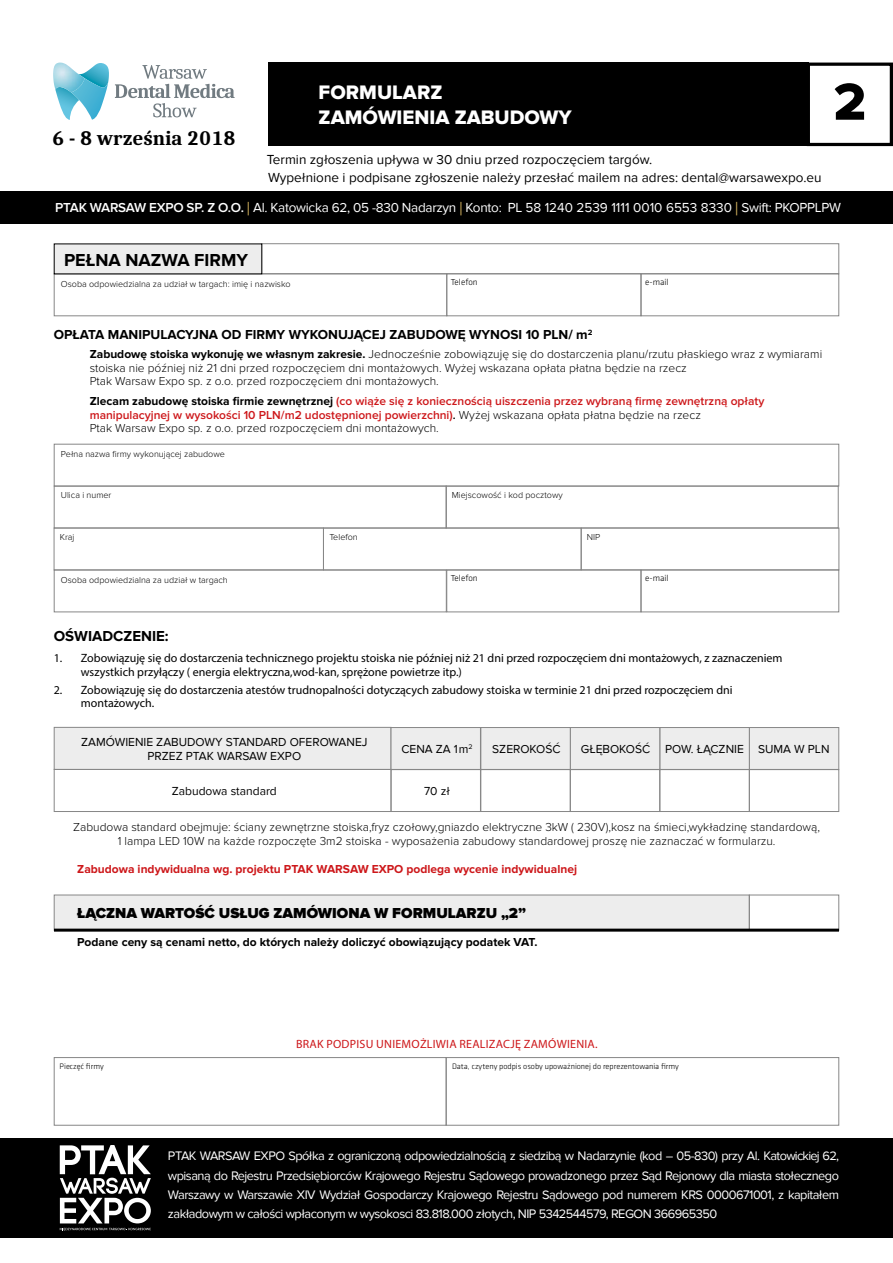
<style>
.page{position:relative;width:893px;height:1263px;background:#fff}
.page>*{position:absolute;margin:0;border:0;box-sizing:border-box;transform-origin:0 0}
.t1{font:54px "Proxima Nova Extrabld";color:#000}
.t2{font:700 20.55px "Caladea";color:#000}
.t3{font:20.25px/24.3px "Proxima Nova Extrabld";color:#fff}
.t4{font:700 18px "Proxima Nova";color:#000}
.t5{font:900 15px "Proxima Nova";color:#000}
.t6{font:700 15px "Proxima Nova";color:#000}
.t7{font:13.5px/18.1px "Proxima Nova";color:#000}
.t8{font:13.5px "Proxima Nova";letter-spacing:-.02em;color:#fff}
.t9{font:700 13.5px "Proxima Nova";color:#000}
.t10{font:12.75px/19.2px "Proxima Nova";letter-spacing:-.04em;color:#fff;text-align:justify}
.t11{font:300 12px/13.5px "Proxima Nova";color:#000}
.t12{font:12px/13.5px "Myriad Pro";color:#000}
.t13{font:600 12px/13.5px "Proxima Nova";color:#cd171a}
.t14{font:12px/13.5px "Proxima Nova";color:#000;text-align:center}
.t15{font:700 12px "Proxima Nova";color:#cd171a}
.t16{font:700 12px "Proxima Nova";color:#000}
.t17{font:12px "Myriad Pro";letter-spacing:.02em;color:#cd171a}
.t18{font:300 9px "Proxima Nova";color:#000}
.t19{font:300 9px "Klavika";color:#000}
.t20{font:300 8.25px "Klavika";color:#000}
.s1{font-weight:600}
.s2{font-family:"Myriad Pro";color:#dcb961}
.s3{font-weight:700}
.s4{font-weight:700;color:#000}
.s5{color:#000}
.s6{font-weight:300;color:#000}
</style>
<div class="page">
<div style="left:0;top:191px;width:893px;height:32px;background:#000"></div>
<div style="left:0;top:1138px;width:893px;height:99px;background:#000"></div>
<div style="left:54px;top:1057px;width:392px;height:68px;border:1px solid #878787"></div>
<div style="left:446px;top:1057px;width:393px;height:68px;border:1px solid #878787"></div>
<svg style="left:115px;top:65px;width:120px;height:52px"></svg>
<svg style="left:56px;top:63px;width:53px;height:57px"></svg>
<img style="left:53px;top:63px;width:32px;height:29px">
<svg style="left:60px;top:1145px;width:91px;height:86px"></svg>
<div style="left:807px;top:63px;width:86px;height:83px;border:3px solid #000"></div>
<div style="left:268px;top:63px;width:540px;height:83px;background:#000"></div>
<div style="left:261px;top:244px;width:578px;height:30px;border:1px solid #878787"></div>
<div style="left:54px;top:274px;width:393px;height:42px;border:1px solid #878787"></div>
<div style="left:54px;top:444px;width:785px;height:42px;border:1px solid #878787"></div>
<div style="left:447px;top:274px;width:194px;height:42px;border:1px solid #878787"></div>
<div style="left:641px;top:274px;width:198px;height:42px;border:1px solid #878787"></div>
<div style="left:54px;top:244px;width:208px;height:30px;background:#ededed"></div>
<div style="left:54px;top:486px;width:393px;height:42px;border:1px solid #878787"></div>
<div style="left:323px;top:528px;width:258px;height:42px;border:1px solid #878787"></div>
<div style="left:54px;top:570px;width:392px;height:42px;border:1px solid #878787"></div>
<div style="left:446px;top:486px;width:392px;height:42px;border:1px solid #878787"></div>
<div style="left:581px;top:528px;width:258px;height:42px;border:1px solid #878787"></div>
<div style="left:54px;top:528px;width:270px;height:42px;border:1px solid #878787"></div>
<div style="left:447px;top:570px;width:194px;height:42px;border:1px solid #878787"></div>
<div style="left:641px;top:570px;width:198px;height:42px;border:1px solid #878787"></div>
<div style="left:54px;top:727px;width:337px;height:43px;background:#ededed;border:1px solid #878787"></div>
<div style="left:54px;top:769px;width:337px;height:43px;border:1px solid #878787"></div>
<div style="left:749px;top:727px;width:90px;height:43px;background:#ededed;border:1px solid #878787"></div>
<div style="left:749px;top:769px;width:90px;height:43px;border:1px solid #878787"></div>
<div style="left:660px;top:727px;width:89px;height:43px;background:#ededed;border:1px solid #878787"></div>
<div style="left:660px;top:769px;width:89px;height:43px;border:1px solid #878787"></div>
<div style="left:570px;top:727px;width:90px;height:43px;background:#ededed;border:1px solid #878787"></div>
<div style="left:570px;top:769px;width:90px;height:43px;border:1px solid #878787"></div>
<div style="left:481px;top:727px;width:89px;height:43px;background:#ededed;border:1px solid #878787"></div>
<div style="left:481px;top:769px;width:89px;height:43px;border:1px solid #878787"></div>
<div style="left:391px;top:727px;width:90px;height:43px;background:#ededed;border:1px solid #878787"></div>
<div style="left:391px;top:769px;width:90px;height:43px;border:1px solid #878787"></div>
<div style="left:54px;top:895px;width:695px;height:35px;background:#ededed;border:1px solid #878787"></div>
<div style="left:749px;top:895px;width:90px;height:35px;border:1px solid #878787"></div>
<hr style="left:54px;top:929px;width:785px;height:3px;background:#000">
<h2 class="t2" style="left:52px;top:126px;width:185px">6 - 8 września 2018</h2>
<h3 class="t3" style="left:319px;top:81px;width:255px">FORMULARZ<br>ZAMÓWIENIA ZABUDOWY</h3>
<p class="t7" style="left:267px;top:150px;width:556px">Termin zgłoszenia upływa w 30 dniu przed rozpoczęciem targów.<br>Wypełnione i podpisane zgłoszenie należy przesłać mailem na adres: dental@warsawexpo.eu</p>
<h1 class="t1" style="left:833px;top:71px;width:34px">2</h1>
<p class="t8" style="left:55px;top:199px;width:787px"><span class="s1">PTAK WARSAW EXPO SP. Z O.O.</span> <span class="s2">|</span> Al. Katowicka 62, 05 -830 Nadarzyn <span class="s2">|</span> Konto: PL 58 1240 2539 1111 0010 6553 8330 <span class="s2">|</span> Swift: PKOPPLPW</p>
<h3 class="t4" style="left:64px;top:250px;width:185px">PEŁNA NAZWA FIRMY</h3>
<p class="t18" style="left:61px;top:278px;width:231px">Osoba odpowiedzialna za udział w targach: imię i nazwisko</p>
<p class="t19" style="left:451px;top:277px;width:28px">Telefon</p>
<p class="t19" style="left:645px;top:277px;width:25px">e-mail</p>
<p class="t9" style="left:54px;top:327px;width:540px">OPŁATA MANIPULACYJNA OD FIRMY WYKONUJĄCEJ ZABUDOWĘ WYNOSI 10 PLN/ m<sup>2</sup></p>
<p class="t11" style="left:90px;top:347px;width:734px"><span class="s3">Zabudowę stoiska wykonuję we własnym zakresie.</span> Jednocześnie zobowiązuję się do dostarczenia planu/rzutu płaskiego wraz z wymiarami stoiska nie później niż 21 dni przed rozpoczęciem dni montażowych. Wyżej wskazana opłata płatna będzie na rzecz<br>Ptak Warsaw Expo sp. z o.o. przed rozpoczęciem dni montażowych.</p>
<p class="t13" style="left:90px;top:395px;width:676px"><span class="s4">Zlecam zabudowę stoiska firmie zewnętrznej</span> (co wiąże się z koniecznością uiszczenia przez wybraną firmę zewnętrzną opłaty manipulacyjnej w wysokości 10 PLN/m2 udostępnionej powierzchni)<span class="s5">.</span> <span class="s6">Wyżej wskazana opłata płatna będzie na rzecz<br>Ptak Warsaw Expo sp. z o.o. przed rozpoczęciem dni montażowych.</span></p>
<p class="t18" style="left:61px;top:449px;width:166px">Pełna nazwa firmy wykonującej zabudowe</p>
<p class="t18" style="left:61px;top:489px;width:52px">Ulica i numer</p>
<p class="t18" style="left:452px;top:489px;width:113px">Miejscowość i kod pocztowy</p>
<p class="t18" style="left:60px;top:532px;width:16px">Kraj</p>
<p class="t18" style="left:587px;top:532px;width:15px">NIP</p>
<p class="t19" style="left:451px;top:573px;width:28px">Telefon</p>
<p class="t19" style="left:645px;top:573px;width:25px">e-mail</p>
<p class="t18" style="left:329px;top:532px;width:30px">Telefon</p>
<p class="t18" style="left:61px;top:574px;width:168px">Osoba odpowiedzialna za udział w targach</p>
<p class="t6" style="left:54px;top:627px;width:116px">OŚWIADCZENIE:</p>
<p class="t12" style="left:81px;top:651px;width:703px;text-indent:-27px">1. Zobowiązuję się do dostarczenia technicznego projektu stoiska nie później niż 21 dni przed rozpoczęciem dni montażowych, z zaznaczeniem wszystkich przyłączy ( energia elektryczna,wod-kan, sprężone powietrze itp.)</p>
<p class="t12" style="left:81px;top:683px;width:653px;text-indent:-27px">2. Zobowiązuję się do dostarczenia atestów trudnopalności dotyczących zabudowy stoiska w terminie 21 dni przed rozpoczęciem dni montażowych.</p>
<p class="t14" style="left:81px;top:736px;width:288px">ZAMÓWIENIE ZABUDOWY STANDARD OFEROWANEJ<br>PRZEZ PTAK WARSAW EXPO</p>
<p class="t14" style="left:401px;top:742px;width:73px">CENA ZA 1m<sup>2</sup></p>
<p class="t14" style="left:492px;top:742px;width:70px">SZEROKOŚĆ</p>
<p class="t14" style="left:581px;top:742px;width:250px">GŁĘBOKOŚĆ POW. ŁĄCZNIE SUMA W PLN</p>
<p class="t14" style="left:172px;top:785px;width:106px">Zabudowa standard</p>
<p class="t14" style="left:424px;top:785px;width:27px">70 zł</p>
<p class="t11" style="left:73px;top:821px;width:748px;text-align:center">Zabudowa standard obejmuje: ściany zewnętrzne stoiska,fryz czołowy,gniazdo elektryczne 3kW ( 230V),kosz na śmieci,wykładzinę standardową,<br>1 lampa LED 10W na każde rozpoczęte 3m2 stoiska - wyposażenia zabudowy standardowej proszę nie zaznaczać w formularzu.</p>
<p class="t15" style="left:77px;top:862px;width:501px">Zabudowa indywidualna wg. projektu PTAK WARSAW EXPO podlega wycenie indywidualnej</p>
<p class="t5" style="left:77px;top:906px;width:450px">ŁĄCZNA WARTOŚĆ USŁUG ZAMÓWIONA W FORMULARZU „2”</p>
<p class="t16" style="left:77px;top:935px;width:462px">Podane ceny są cenami netto, do których należy doliczyć obowiązujący podatek VAT.</p>
<p class="t17" style="left:296px;top:1036px;width:303px">BRAK PODPISU UNIEMOŻLIWIA REALIZACJĘ ZAMÓWIENIA.</p>
<p class="t20" style="left:60px;top:1061px;width:46px">Pieczęć firmy</p>
<p class="t20" style="left:452px;top:1061px;width:228px">Data, czyteny podpis osoby upoważnionej do reprezentowania firmy</p>
<p class="t10" style="left:168px;top:1147px;width:672px">PTAK WARSAW EXPO Spółka z ograniczoną odpowiedzialnością z siedzibą w Nadarzynie (kod – 05-830) przy Al. Katowickiej 62, wpisaną do Rejestru Przedsiębiorców Krajowego Rejestru Sądowego prowadzonego przez Sąd Rejonowy dla miasta stołecznego Warszawy w Warszawie XIV Wydział Gospodarczy Krajowego Rejestru Sądowego pod numerem KRS 0000671001, z kapitałem zakładowym w całości wpłaconym w wysokosci 83.818.000 złotych, NIP 5342544579, REGON 366965350</p>
</div>
